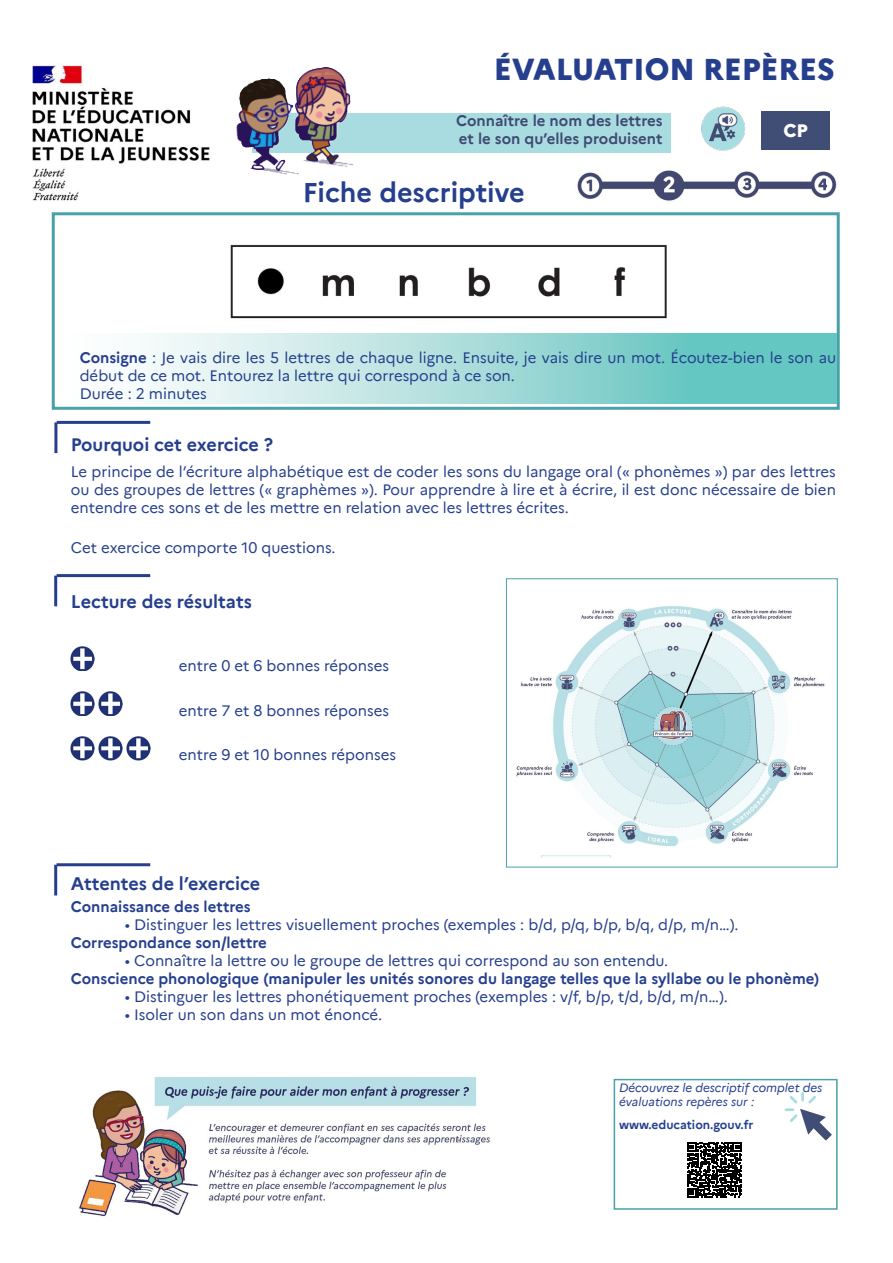
<style>
.page{position:relative;width:893px;height:1263px;background:#fff}
.page>*{position:absolute;margin:0;border:0;box-sizing:border-box;transform-origin:0 0}
.t1{font:800 30px "Marianne";color:#253f8e}
.t2{font:700 27px "Marianne";color:#253f8e}
.t3{font:700 18px "Marianne";color:#253f8e}
.t4{font:800 18px "Marianne";color:#fff}
.t5{font:15px/18px "Marianne";color:#253f8e}
.t6{font:700 15px "Marianne";color:#253f8e}
.t7{font:700 15px "Marianne";color:#3f4a72}
.t8{font:italic 12px/14.4px "Marianne";color:#253f8e}
.t9{font:700 12px "Marianne";color:#253f8e}
.s1{font-weight:700}
</style>
<div class="page">
<img style="left:71px;top:647px;width:24px;height:24px">
<img style="left:71px;top:692px;width:24px;height:23px">
<img style="left:99px;top:692px;width:24px;height:23px">
<img style="left:71px;top:736px;width:24px;height:24px">
<img style="left:99px;top:736px;width:24px;height:24px">
<img style="left:127px;top:736px;width:23px;height:24px">
<img style="left:32px;top:65px;width:178px;height:152px">
<div style="left:253px;top:114px;width:418px;height:39px;background:#a9dce0"></div>
<div style="left:761px;top:111px;width:69px;height:39px;background:#404d74"></div>
<img style="left:577px;top:170px;width:260px;height:31px">
<img style="left:701px;top:106px;width:44px;height:45px">
<div style="left:52px;top:212px;width:788px;height:198px;border:3px solid #49a1a9"></div>
<img style="left:230px;top:244px;width:437px;height:75px">
<svg style="left:138px;top:334px;width:698px;height:70px;background:#a5dcd9"></svg>
<img style="left:236px;top:67px;width:139px;height:108px">
<img style="left:79px;top:1077px;width:412px;height:140px">
<img style="left:516px;top:606px;width:309px;height:251px">
<div style="left:506px;top:578px;width:332px;height:289px;border:1px solid #49a1a9"></div>
<hr style="left:57px;top:421px;width:93px;height:3px;background:#253f8e">
<hr style="left:54px;top:422px;width:3px;height:31px;background:#253f8e">
<hr style="left:57px;top:574px;width:93px;height:3px;background:#253f8e">
<hr style="left:54px;top:576px;width:3px;height:30px;background:#253f8e">
<hr style="left:57px;top:863px;width:93px;height:3px;background:#253f8e">
<hr style="left:54px;top:865px;width:3px;height:30px;background:#253f8e">
<div style="left:614px;top:1079px;width:224px;height:131px;border:2px solid #49a1a9"></div>
<svg style="left:785px;top:1092px;width:47px;height:48px"></svg>
<svg style="left:687px;top:1142px;width:55px;height:55px"></svg>
<p class="t1" style="left:494px;top:46px;width:342px">ÉVALUATION REPÈRES</p>
<p class="t7" style="left:456px;top:109px;width:208px">Connaître le nom des lettres</p>
<p class="t7" style="left:459px;top:127px;width:205px">et le son qu’elles produisent</p>
<p class="t2" style="left:303px;top:171px;width:224px">Fiche descriptive</p>
<p class="t4" style="left:783px;top:117px;width:26px">CP</p>
<p class="t5" style="left:80px;top:347px;width:758px"><span class="s1">Consigne</span> : Je vais dire les 5 lettres de chaque ligne. Ensuite, je vais dire un mot. Écoutez-bien le son au début de ce mot. Entourez la lettre qui correspond à ce son.</p>
<p class="t5" style="left:80px;top:383px;width:129px">Durée : 2 minutes</p>
<p class="t3" style="left:71px;top:430px;width:204px">Pourquoi cet exercice ?</p>
<p class="t5" style="left:71px;top:461px;width:767px;text-align:justify">Le principe de l’écriture alphabétique est de coder les sons du langage oral (« phonèmes ») par des lettres ou des groupes de lettres (« graphèmes »). Pour apprendre à lire et à écrire, il est donc nécessaire de bien entendre ces sons et de les mettre en relation avec les lettres écrites.</p>
<p class="t5" style="left:71px;top:537px;width:266px">Cet exercice comporte 10 questions.</p>
<p class="t3" style="left:71px;top:587px;width:183px">Lecture des résultats</p>
<p class="t5" style="left:179px;top:655px;width:212px">entre 0 et 6 bonnes réponses</p>
<p class="t5" style="left:179px;top:700px;width:212px">entre 7 et 8 bonnes réponses</p>
<p class="t5" style="left:179px;top:745px;width:219px">entre 9 et 10 bonnes réponses</p>
<p class="t3" style="left:71px;top:869px;width:191px">Attentes de l’exercice</p>
<p class="t6" style="left:71px;top:895px;width:181px">Connaissance des lettres</p>
<p class="t5" style="left:125px;top:915px;width:615px">• Distinguer les lettres visuellement proches (exemples : b/d, p/q, b/p, b/q, d/p, m/n…).</p>
<p class="t6" style="left:71px;top:931px;width:198px">Correspondance son/lettre</p>
<p class="t5" style="left:125px;top:951px;width:545px">• Connaître la lettre ou le groupe de lettres qui correspond au son entendu.</p>
<p class="t6" style="left:71px;top:967px;width:750px">Conscience phonologique (manipuler les unités sonores du langage telles que la syllabe ou le phonème)</p>
<p class="t5" style="left:125px;top:987px;width:604px">• Distinguer les lettres phonétiquement proches (exemples : v/f, b/p, t/d, b/d, m/n…).</p>
<p class="t5" style="left:125px;top:1005px;width:259px">• Isoler un son dans un mot énoncé.</p>
<p class="t8" style="left:619px;top:1079px;width:205px">Découvrez le descriptif complet des évaluations repères sur :</p>
<p class="t9" style="left:619px;top:1116px;width:136px">www.education.gouv.fr</p>
</div>
